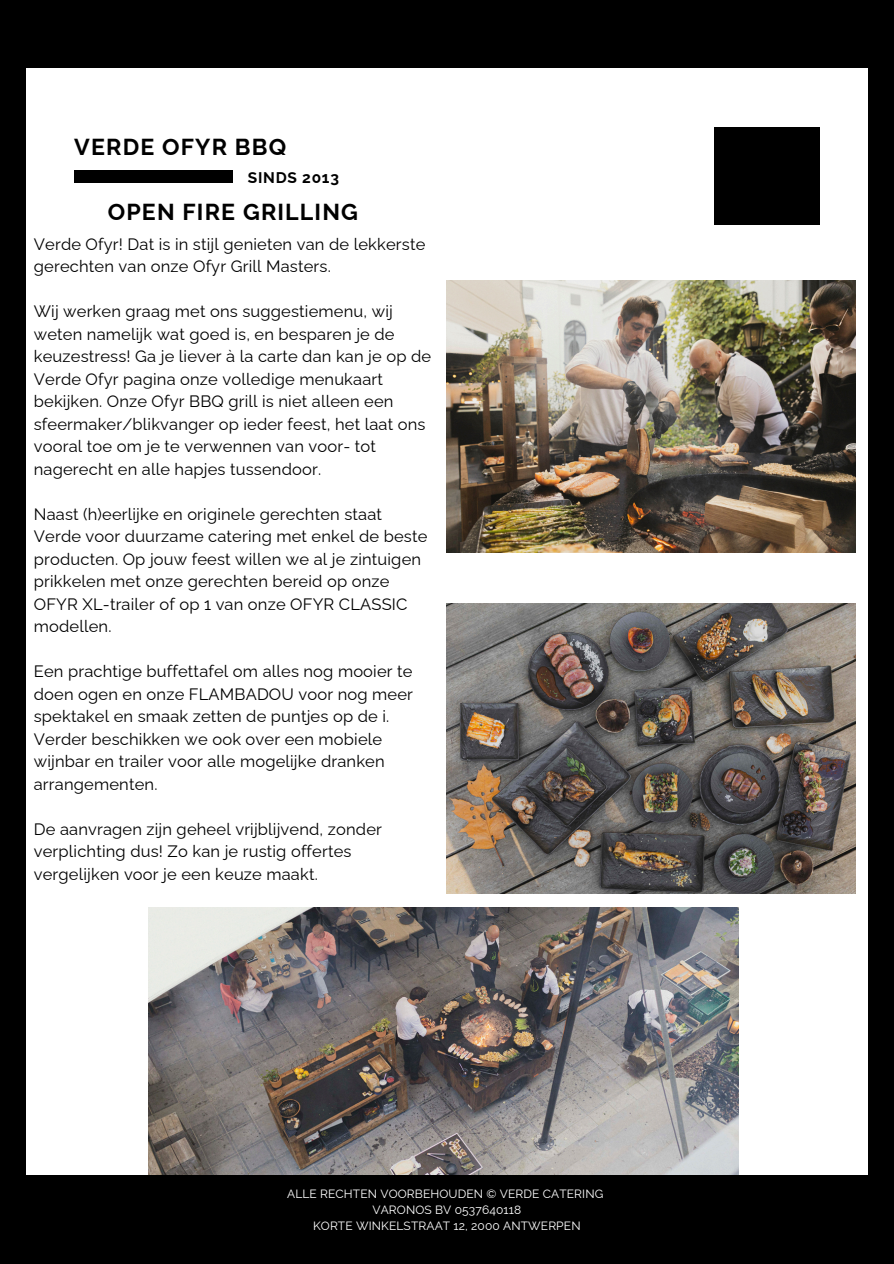
<style>
.page{position:relative;width:894px;height:1264px;background:#fff}
.page>*{position:absolute;margin:0;border:0;box-sizing:border-box;transform-origin:0 0}
.t1{font:700 23.1px "Raleway";letter-spacing:.05em;color:#000}
.t2{font:16.5px/22.5px "Raleway";letter-spacing:.01em;color:#000}
.t3{font:700 15.45px "Raleway";letter-spacing:.05em;color:#000}
.t4{font:12px "Raleway";letter-spacing:.01em;color:#fff}
</style>
<div class="page">
<div style="left:0;top:0;width:893px;height:1263px;background:#000"></div>
<div style="left:26px;top:68px;width:841px;height:1106px;background:#fff"></div>
<div style="left:713px;top:127px;width:106px;height:98px;background:#000"></div>
<div style="left:74px;top:170px;width:159px;height:12px;background:#000"></div>
<img style="left:446px;top:604px;width:409px;height:289px">
<img style="left:148px;top:907px;width:590px;height:266px">
<img style="left:446px;top:280px;width:409px;height:272px">
<p class="t1" style="left:74px;top:133px;width:213px">VERDE OFYR BBQ</p>
<h1 class="t3" style="left:248px;top:168px;width:93px">SINDS 2013</h1>
<h3 class="t1" style="left:108px;top:198px;width:252px">OPEN FIRE GRILLING</h3>
<p class="t2" style="left:34px;top:232px;width:393px">Verde Ofyr! Dat is in stijl genieten van de lekkerste gerechten van onze Ofyr Grill Masters.</p>
<h2 class="t2" style="left:34px;top:300px;width:399px">Wij werken graag met ons suggestiemenu, wij weten namelijk wat goed is, en besparen je de keuzestress! Ga je liever à la carte dan kan je op de Verde Ofyr pagina onze volledige menukaart bekijken. Onze Ofyr BBQ grill is niet alleen een sfeermaker/blikvanger op ieder feest, het laat ons vooral toe om je te verwennen van voor- tot nagerecht en alle hapjes tussendoor.</h2>
<p class="t2" style="left:34px;top:502px;width:395px">Naast (h)eerlijke en originele gerechten staat Verde voor duurzame catering met enkel de beste producten. Op jouw feest willen we al je zintuigen prikkelen met onze gerechten bereid op onze OFYR XL-trailer of op 1 van onze OFYR CLASSIC modellen.</p>
<h3 class="t2" style="left:34px;top:660px;width:380px">Een prachtige buffettafel om alles nog mooier te doen ogen en onze FLAMBADOU voor nog meer spektakel en smaak zetten de puntjes op de i.<br>Verder beschikken we ook over een mobiele wijnbar en trailer voor alle mogelijke dranken arrangementen.</h3>
<h3 class="t2" style="left:34px;top:817px;width:349px">De aanvragen zijn geheel vrijblijvend, zonder verplichting dus! Zo kan je rustig offertes vergelijken voor je een keuze maakt.</h3>
<h3 class="t4" style="left:287px;top:1186px;width:317px">ALLE RECHTEN VOORBEHOUDEN © VERDE CATERING</h3>
<h3 class="t4" style="left:372px;top:1202px;width:150px">VARONOS BV 0537640118</h3>
<p class="t4" style="left:313px;top:1218px;width:269px">KORTE WINKELSTRAAT 12, 2000 ANTWERPEN</p>
</div>
